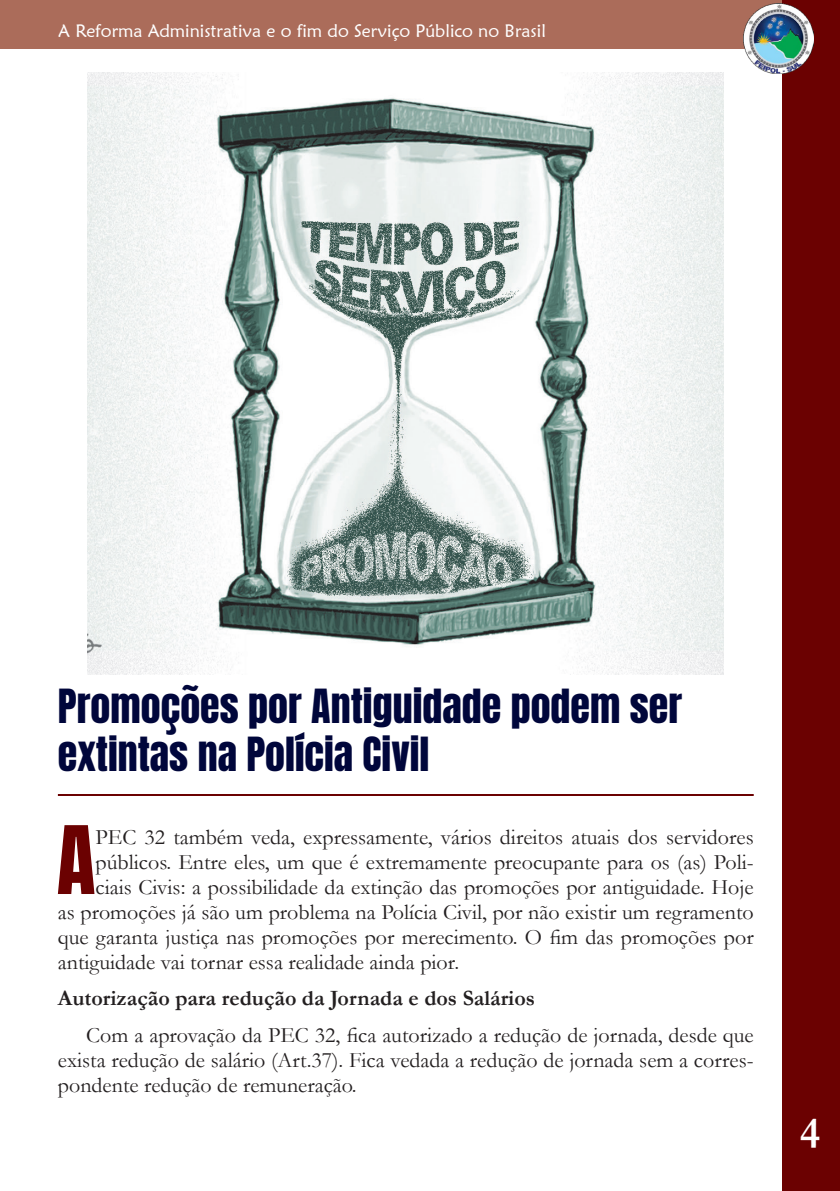
<style>
.page{position:relative;width:840px;height:1191px;background:#fff}
.page>*{position:absolute;margin:0;border:0;box-sizing:border-box;transform-origin:0 0}
.t1{font:80.2px "Anton";color:#6b0101}
.t2{font:700 44px "Garamond";color:#fff}
.t3{font:40px/48px "Anton";color:#00063b}
.t4{font:22px/25px "Garamond";color:#231f20;text-align:justify}
.t5{font:700 22px "Garamond";color:#231f20}
.t6{font:18px "Maiandra GD";color:#fff}
</style>
<div class="page">
<div style="left:0;top:0;width:789px;height:49px;background:#ab6c5a"></div>
<div style="left:781px;top:0;width:58px;height:1191px;background:#6b0101"></div>
<img style="left:743px;top:4px;width:70px;height:69px">
<img style="left:88px;top:72px;width:635px;height:602px">
<hr style="left:58px;top:794px;width:695px;height:2px;background:#6b0101">
<p class="t6" style="left:58px;top:20px;width:489px">A Reforma Administrativa e o fim do Serviço Público no Brasil</p>
<p class="t3" style="left:58px;top:685px;width:625px">Promoções por Antiguidade podem ser extintas na Polícia Civil</p>
<p class="t1" style="left:57px;top:819px;width:40px">A</p>
<p class="t4" style="left:95px;top:824px;width:659px">PEC 32 também veda, expressamente, vários direitos atuais dos servidores</p>
<p class="t4" style="left:95px;top:849px;width:659px">públicos. Entre eles, um que é extremamente preocupante para os (as) Poli-</p>
<p class="t4" style="left:95px;top:874px;width:659px">ciais Civis: a possibilidade da extinção das promoções por antiguidade. Hoje</p>
<p class="t4" style="left:58px;top:899px;width:697px">as promoções já são um problema na Polícia Civil, por não existir um regramento</p>
<p class="t4" style="left:58px;top:924px;width:697px">que garanta justiça nas promoções por merecimento. O fim das promoções por</p>
<p class="t4" style="left:58px;top:949px;width:402px">antiguidade vai tornar essa realidade ainda pior.</p>
<p class="t5" style="left:58px;top:983px;width:478px">Autorização para redução da Jornada e dos Salários</p>
<p class="t4" style="left:58px;top:1021px;width:697px;text-indent:28px">Com a aprovação da PEC 32, fica autorizado a redução de jornada, desde que exista redução de salário (Art.37). Fica vedada a redução de jornada sem a corres&shy;pondente redução de remuneração.</p>
<h2 class="t2" style="left:799px;top:1103px;width:22px">4</h2>
</div>
